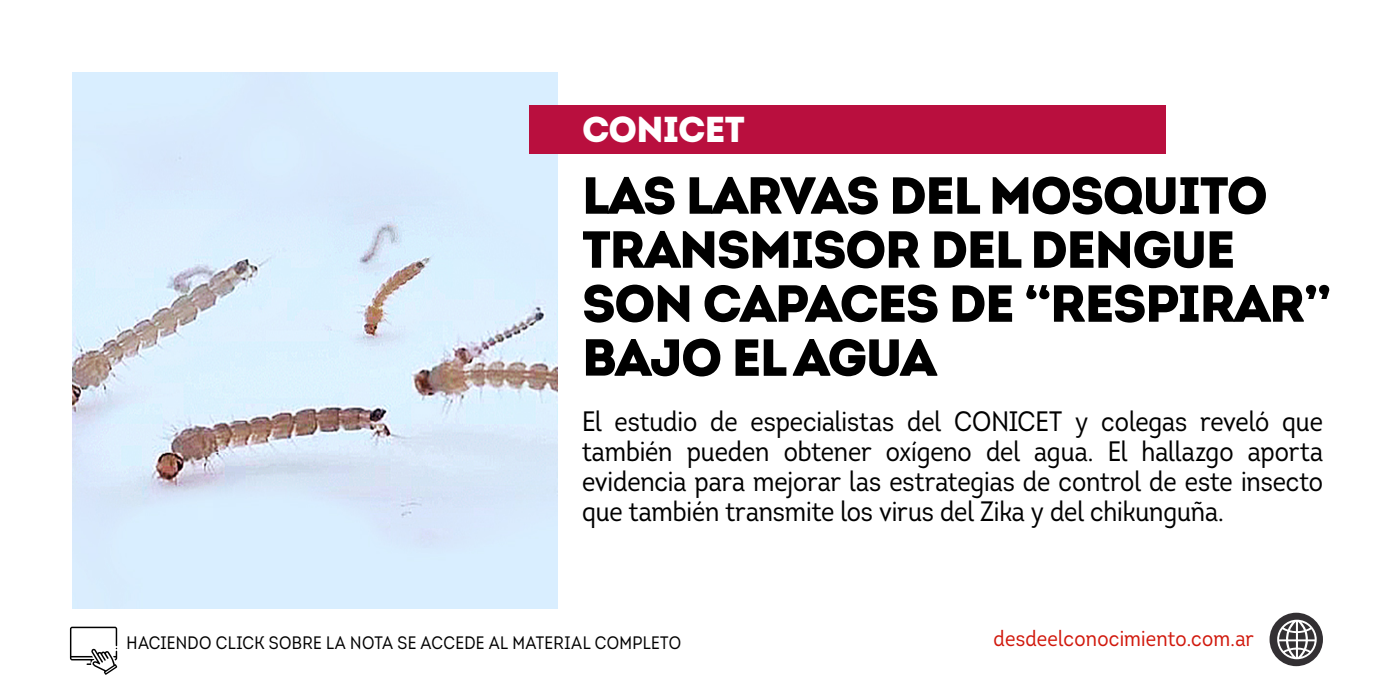
<style>
.page{position:relative;width:1395px;height:681px;background:#fff}
.page>*{position:absolute;margin:0;border:0;box-sizing:border-box;transform-origin:0 0}
.t1{font:900 52px/54px "Intro";letter-spacing:-.03em;color:#000}
.t2{font:900 36px "Intro";letter-spacing:-.02em;color:#fff}
.t3{font:28px/30px "Intro Cond";letter-spacing:-.005em;color:#000;text-align:justify}
.t4{font:22px "Intro Cond";letter-spacing:.01em;color:#d1190d}
.t5{font:18px "Intro Cond";letter-spacing:.02em;color:#000}
</style>
<div class="page">
<img style="left:72px;top:72px;width:486px;height:536px">
<div style="left:529px;top:105px;width:636px;height:49px;background:#b90f3e"></div>
<svg style="left:70px;top:626px;width:47px;height:48px"></svg>
<div style="left:1269px;top:612px;width:54px;height:54px;background:#333033;border-radius:50%"></div>
<svg style="left:1277px;top:619px;width:39px;height:40px"></svg>
<p class="t2" style="left:582px;top:105px;width:164px">CONICET</p>
<h1 class="t1" style="left:582px;top:168px;width:751px">LAS LARVAS DEL MOSQUITO<br>TRANSMISOR DEL DENGUE<br>SON CAPACES DE “RESPIRAR”<br>BAJO EL AGUA</h1>
<p class="t3" style="left:582px;top:406px;width:742px">El estudio de especialistas del CONICET y colegas reveló que también pueden obtener oxígeno del agua. El hallazgo aporta evidencia para mejorar las estrategias de control de este insecto que también transmite los virus del Zika y del chikunguña.</p>
<p class="t5" style="left:127px;top:631px;width:556px">HACIENDO CLICK SOBRE LA NOTA SE ACCEDE AL MATERIAL COMPLETO</p>
<p class="t4" style="left:993px;top:624px;width:262px">desdeelconocimiento.com.ar</p>
</div>
